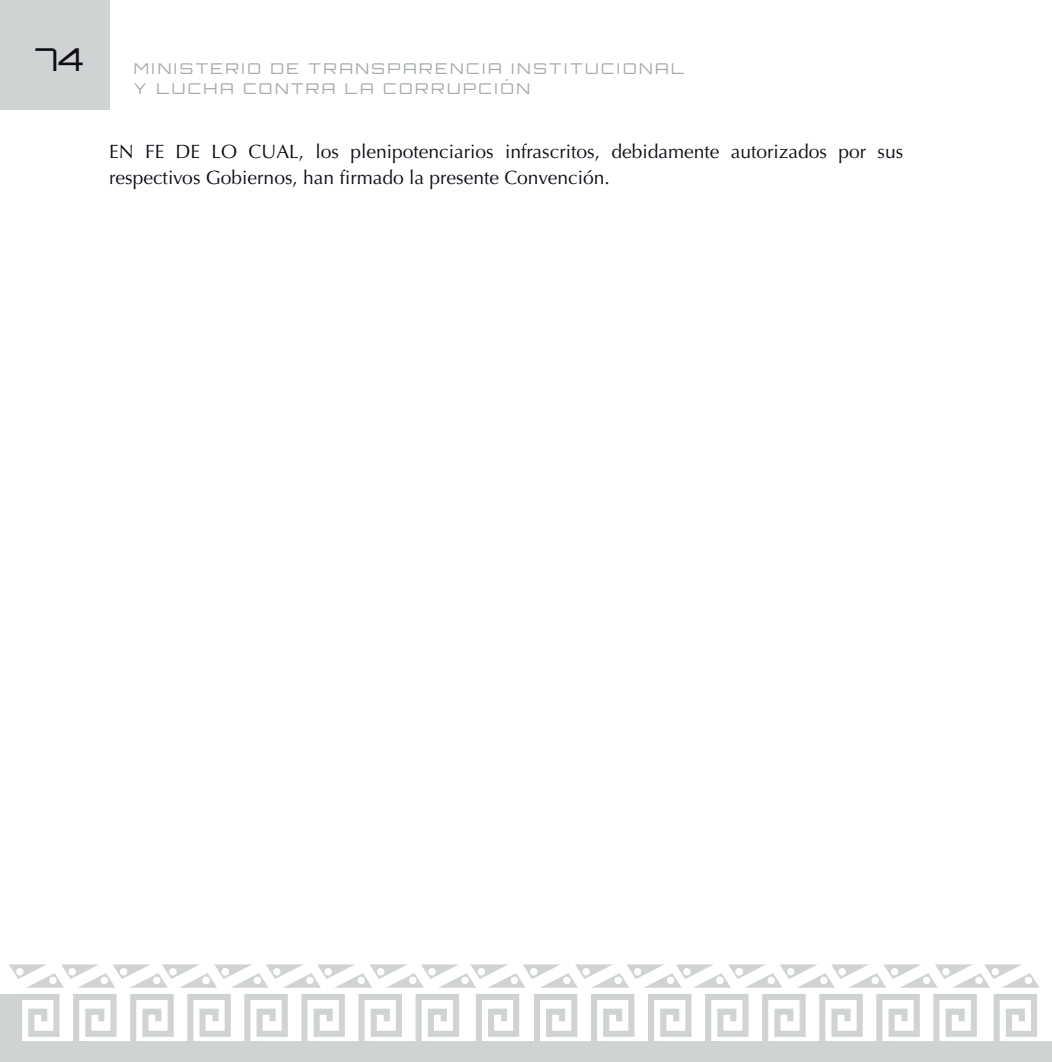
<style>
.page{position:relative;width:1052px;height:1062px;background:#fff}
.page>*{position:absolute;margin:0;border:0;box-sizing:border-box;transform-origin:0 0}
.t1{font:300 31.5px "Orbitron";color:#0e0c15;scale:1.1 1}
.t2{font:19.25px/26.2px "Optima LT Std";color:#0e0c15}
.t3{font:300 14.88px/19.9px "Orbitron";letter-spacing:.15em;color:#a6abad;scale:1.1 1}
</style>
<div class="page">
<div style="left:0;top:0;width:109px;height:109px;background:#d0d3d3"></div>
<div style="left:3px;top:1047px;width:1049px;height:15px;background:#d0d3d3"></div>
<div style="left:0;top:994px;width:20px;height:68px;background:#d0d3d3"></div>
<svg style="left:9px;top:964px;width:1043px;height:83px"></svg>
<div style="left:202px;top:976px;width:8px;height:8px;background:#fff;border-radius:50%"></div>
<div style="left:222px;top:968px;width:7px;height:7px;background:#fff;border-radius:50%"></div>
<div style="left:716px;top:976px;width:7px;height:8px;background:#fff;border-radius:50%"></div>
<div style="left:735px;top:968px;width:8px;height:7px;background:#fff;border-radius:50%"></div>
<h1 class="t1" style="left:35px;top:39px;width:45px">74</h1>
<p class="t3" style="left:134px;top:58px;width:501px">MINISTERIO DE TRANSPARENCIA INSTITUCIONAL<br>Y LUCHA CONTRA LA CORRUPCIÓN</p>
<p class="t2" style="left:109px;top:139px;width:795px">EN FE DE LO CUAL, los plenipotenciarios infrascritos, debidamente autorizados por sus respectivos Gobiernos, han firmado la presente Convención.</p>
</div>
